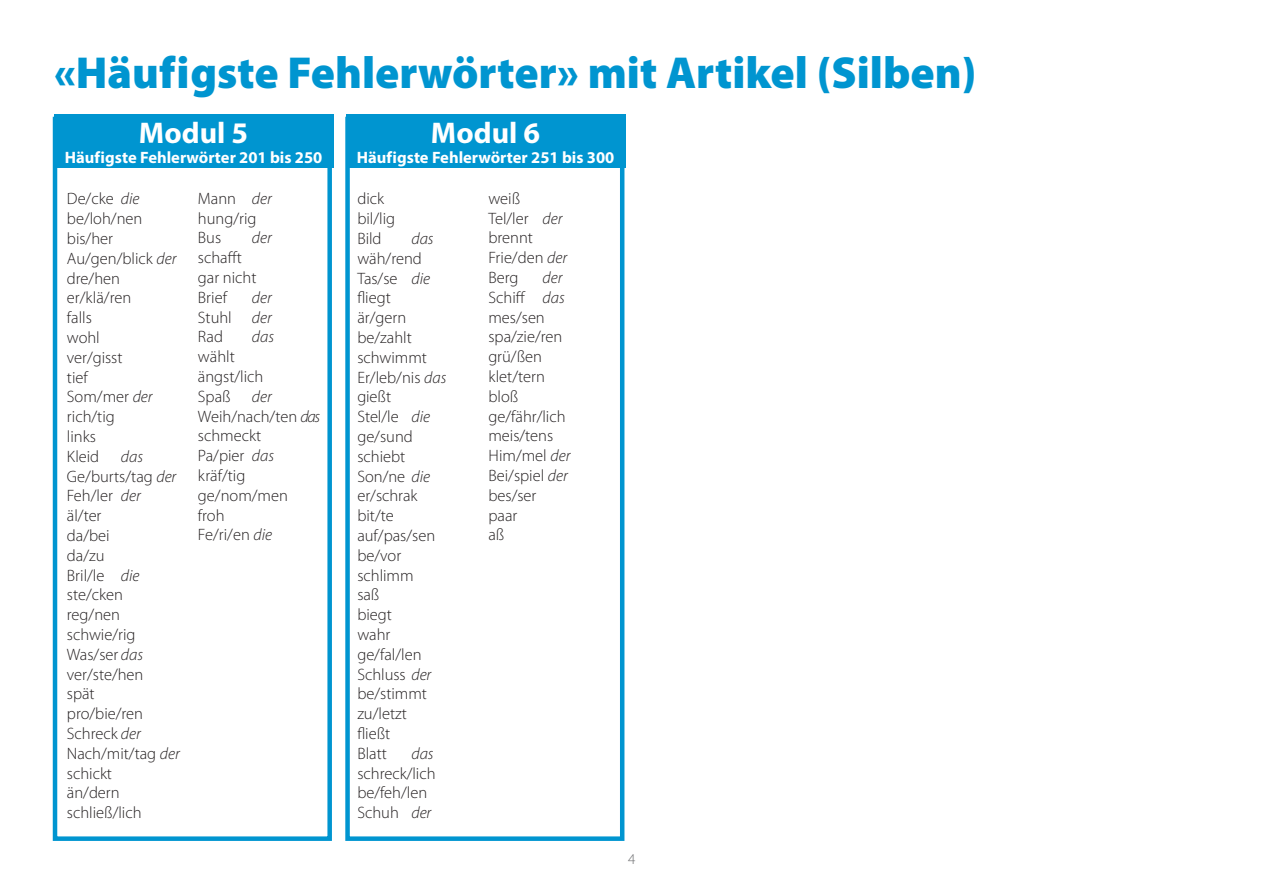
<style>
.page{position:relative;width:1263px;height:893px;background:#fff}
.page>*{position:absolute;margin:0;border:0;box-sizing:border-box;transform-origin:0 0}
.t1{font:900 45px "Myriad Pro";color:#0095d0}
.t2{font:700 30px "Myriad Pro";color:#fff}
.t3{font:300 16.5px/19.8px "Myriad Pro";color:#252122}
.t4{font:700 16.5px "Myriad Pro";color:#fff}
.t5{font:italic 300 16.5px "Myriad Pro";color:#252122}
.t6{font:300 15px "Myriad Pro";color:#6f7072}
.s1{font-style:italic}
</style>
<div class="page">
<div style="left:54px;top:115px;width:279px;height:53px;background:#0095d0"></div>
<div style="left:346px;top:115px;width:279px;height:53px;background:#0095d0"></div>
<div style="left:53px;top:117px;width:279px;height:724px;border:4px solid #0095d0"></div>
<div style="left:345px;top:117px;width:279px;height:724px;border:4px solid #0095d0"></div>
<h1 class="t1" style="left:54px;top:43px;width:924px">«Häufigste Fehlerwörter» mit Artikel (Silben)</h1>
<h2 class="t2" style="left:139px;top:113px;width:111px">Modul 5</h2>
<p class="t4" style="left:65px;top:146px;width:259px">Häufigste Fehlerwörter 201 bis 250</p>
<p class="t3" style="left:67px;top:189px;width:111px">De/cke <span class="s1">die </span>be/loh/nen bis/her<br>Au/gen/blick <span class="s1">der </span>dre/hen er/klä/ren<br>falls<br>wohl<br>ver/gisst<br>tief<br>Som/mer <span class="s1">der </span>rich/tig<br>links<br>Kleid</p>
<h2 class="t2" style="left:431px;top:113px;width:111px">Modul 6</h2>
<p class="t4" style="left:357px;top:146px;width:259px">Häufigste Fehlerwörter 251 bis 300</p>
<p class="t3" style="left:357px;top:189px;width:39px">dick bil/lig<br>Bild</p>
<p class="t3" style="left:488px;top:188px;width:80px">weiß<br>Tel/ler <span class="s1">der </span>brennt<br>Frie/den <span class="s1">der<br></span>Berg</p>
<p class="t3" style="left:198px;top:188px;width:76px">Mann <span class="s1">der </span>hung/rig<br>Bus</p>
<p class="t5" style="left:252px;top:228px;width:21px">der</p>
<p class="t3" style="left:198px;top:248px;width:60px">schafft gar nicht<br>Brief</p>
<p class="t5" style="left:411px;top:229px;width:24px">das</p>
<p class="t3" style="left:357px;top:248px;width:91px">wäh/rend<br>Tas/se <span class="s1">die </span>fliegt<br>är/gern be/zahlt schwimmt<br>Er/leb/nis <span class="s1">das </span>gießt<br>Stel/le <span class="s1">die </span>ge/sund schiebt<br>Son/ne <span class="s1">die </span>er/schrak bit/te auf/pas/sen be/vor schlimm<br>saß<br>biegt<br>wahr ge/fal/len<br>Schluss <span class="s1">der </span>be/stimmt zu/letzt<br>fließt<br>Blatt</p>
<p class="t3" style="left:488px;top:267px;width:83px;text-indent:54px"><span class="s1">der<br></span>Schiff <span class="s1">das </span>mes/sen spa/zie/ren grü/ßen klet/tern bloß ge/fähr/lich meis/tens<br>Him/mel <span class="s1">der<br></span>Bei/spiel <span class="s1">der </span>bes/ser<br>paar<br>aß</p>
<p class="t3" style="left:198px;top:287px;width:76px;text-align:justify;text-indent:54px"><span class="s1">der </span>Stuhl <span class="s1">der </span>Rad</p>
<p class="t5" style="left:252px;top:327px;width:24px">das</p>
<p class="t3" style="left:198px;top:347px;width:67px">wählt ängst/lich<br>Spaß</p>
<p class="t3" style="left:198px;top:386px;width:124px;text-indent:54px"><span class="s1">der<br></span>Weih/nach/ten <span class="s1">das </span>schmeckt<br>Pa/pier <span class="s1">das </span>kräf/tig ge/nom/men<br>froh<br>Fe/ri/en <span class="s1">die</span></p>
<p class="t3" style="left:67px;top:446px;width:114px;text-indent:54px"><span class="s1">das<br></span>Ge/burts/tag <span class="s1">der<br></span>Feh/ler <span class="s1">der<br></span>äl/ter<br>da/bei<br>da/zu<br>Bril/le <span class="s1">die </span>ste/cken reg/nen schwie/rig<br>Was/ser <span class="s1">das </span>ver/ste/hen<br>spät<br>pro/bie/ren<br>Schreck <span class="s1">der<br></span>Nach/mit/tag <span class="s1">der </span>schickt<br>än/dern schließ/lich</p>
<p class="t5" style="left:411px;top:743px;width:24px">das</p>
<p class="t3" style="left:357px;top:763px;width:80px">schreck/lich be/feh/len<br>Schuh <span class="s1">der</span></p>
<p class="t6" style="left:628px;top:850px;width:9px">4</p>
</div>
